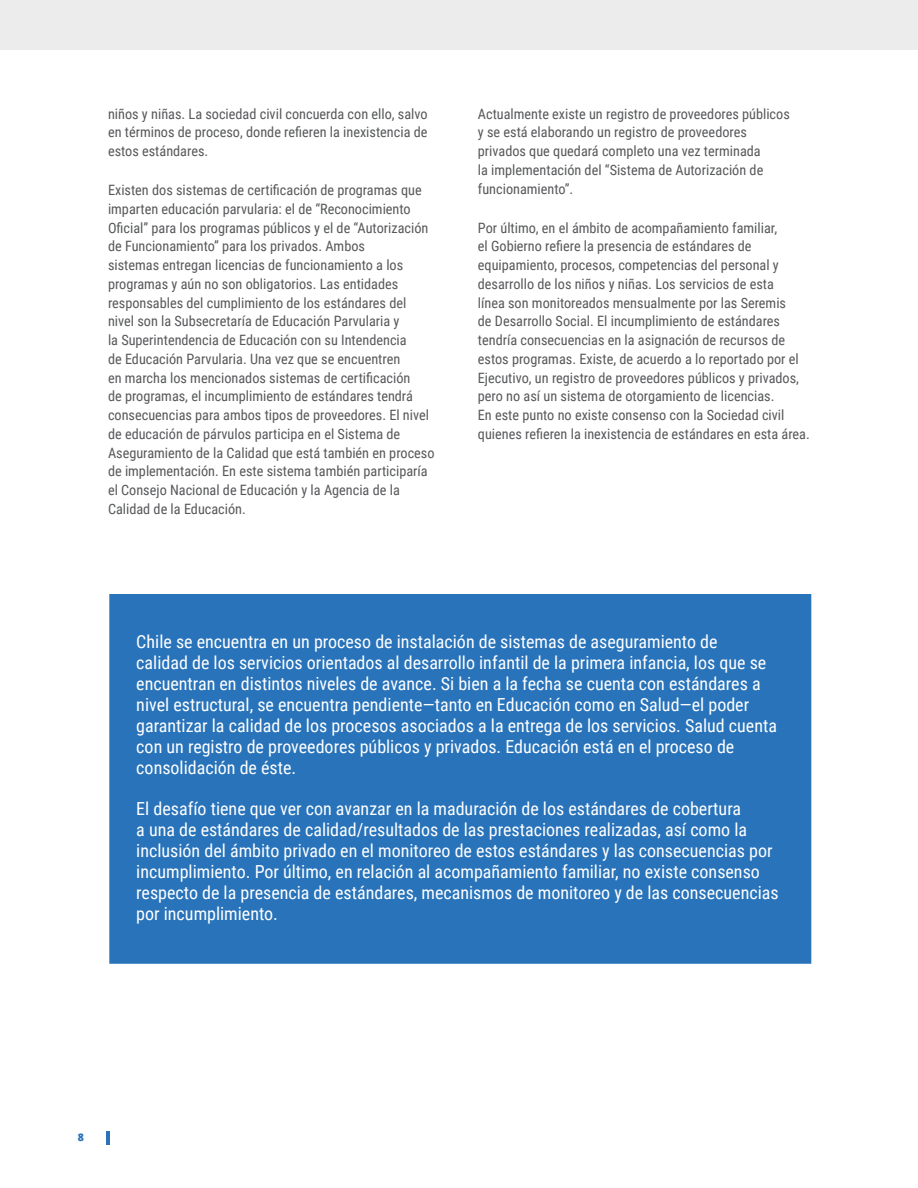
<style>
.page{position:relative;width:918px;height:1188px;background:#fff}
.page>*{position:absolute;margin:0;border:0;box-sizing:border-box;transform-origin:0 0}
.Content_-_Body_text{font:18px/21px "Roboto Condensed";color:#fff}
.Content_-_Body_text-2{font:14.25px/18.8px "Roboto Condensed";color:#57585a}
.t1{font:800 10.5px "Open Sans";color:#2873ba}
</style>
<div class="page">
<div style="left:0;top:0;width:918px;height:50px;background:#ececed"></div>
<hr style="left:106px;top:1131px;width:3px;height:14px;background:#2873ba">
<div style="left:109px;top:594px;width:702px;height:370px;background:#2873ba;border:2px solid #2873ba"></div>
<hr style="left:917px;top:100px;width:1px;height:194px;background:#0c3151">
<p class="Content_-_Body_text-2" style="left:108px;top:104px;width:321px;text-align:justify">niños y niñas. La sociedad civil concuerda con ello, salvo en términos de proceso, donde refieren la inexistencia de estos estándares.</p>
<p class="Content_-_Body_text-2" style="left:108px;top:180px;width:328px">Existen dos sistemas de certificación de programas que imparten educación parvularia: el de “Reconocimiento Oficial” para los programas públicos y el de “Autorización de Funcionamiento” para los privados. Ambos<br>sistemas entregan licencias de funcionamiento a los programas y aún no son obligatorios. Las entidades responsables del cumplimiento de los estándares del nivel son la Subsecretaría de Educación Parvularia y<br>la Superintendencia de Educación con su Intendencia<br>de Educación Parvularia. Una vez que se encuentren<br>en marcha los mencionados sistemas de certificación<br>de programas, el incumplimiento de estándares tendrá consecuencias para ambos tipos de proveedores. El nivel de educación de párvulos participa en el Sistema de Aseguramiento de la Calidad que está también en proceso de implementación. En este sistema también participaría el Consejo Nacional de Educación y la Agencia de la Calidad de la Educación.</p>
<p class="Content_-_Body_text-2" style="left:478px;top:104px;width:313px">Actualmente existe un registro de proveedores públicos y se está elaborando un registro de proveedores privados que quedará completo una vez terminada<br>la implementación del “Sistema de Autorización de funcionamiento”.</p>
<p class="Content_-_Body_text-2" style="left:478px;top:218px;width:333px">Por último, en el ámbito de acompañamiento familiar,<br>el Gobierno refiere la presencia de estándares de equipamiento, procesos, competencias del personal y desarrollo de los niños y niñas. Los servicios de esta<br>línea son monitoreados mensualmente por las Seremis<br>de Desarrollo Social. El incumplimiento de estándares tendría consecuencias en la asignación de recursos de estos programas. Existe, de acuerdo a lo reportado por el Ejecutivo, un registro de proveedores públicos y privados, pero no así un sistema de otorgamiento de licencias.<br>En este punto no existe consenso con la Sociedad civil quienes refieren la inexistencia de estándares en esta área.</p>
<p class="Content_-_Body_text" style="left:136px;top:630px;width:642px">Chile se encuentra en un proceso de instalación de sistemas de aseguramiento de<br>calidad de los servicios orientados al desarrollo infantil de la primera infancia, los que se encuentran en distintos niveles de avance. Si bien a la fecha se cuenta con estándares a nivel estructural, se encuentra pendiente—tanto en Educación como en Salud—el poder garantizar la calidad de los procesos asociados a la entrega de los servicios. Salud cuenta con un registro de proveedores públicos y privados. Educación está en el proceso de consolidación de éste.</p>
<p class="Content_-_Body_text" style="left:136px;top:798px;width:644px">El desafío tiene que ver con avanzar en la maduración de los estándares de cobertura<br>a una de estándares de calidad/resultados de las prestaciones realizadas, así como la inclusión del ámbito privado en el monitoreo de estos estándares y las consecuencias por incumplimiento. Por último, en relación al acompañamiento familiar, no existe consenso respecto de la presencia de estándares, mecanismos de monitoreo y de las consecuencias por incumplimiento.</p>
<p class="t1" style="left:78px;top:1129px;width:8px">8</p>
</div>
